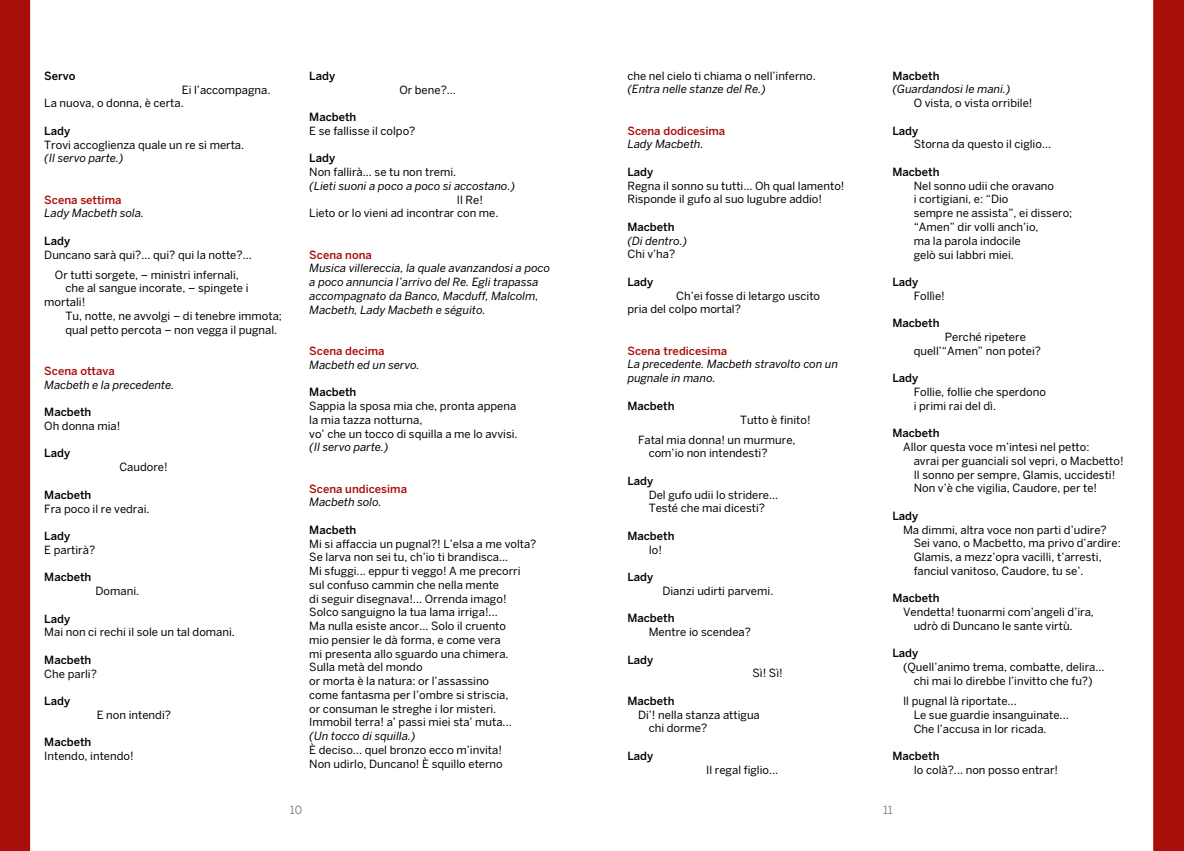
<style>
.page{position:relative;width:1184px;height:851px;background:#fff}
.page>*{position:absolute;margin:0;border:0;box-sizing:border-box;transform-origin:0 0}
.t1{font:11.25px/13.8px "Benton Sans";color:#000}
.t2{font:italic 11.25px/13.8px "Benton Sans";color:#000}
.t3{font:500 11.25px "Benton Sans";color:#000}
.t4{font:500 11.25px "Benton Sans";color:#a90f09}
.t5{font:11.25px "Benton Sans";color:#878787}
</style>
<div class="page">
<svg style="left:1153px;top:0;width:30px;height:850px"></svg>
<div style="left:0;top:0;width:30px;height:850px;background:#a90f09"></div>
<p class="t3" style="left:44px;top:69px;width:33px">Servo</p>
<p class="t1" style="left:44px;top:82px;width:228px;text-indent:137px">Ei l’accompagna.<br>La nuova, o donna, è certa.</p>
<p class="t3" style="left:44px;top:124px;width:27px">Lady</p>
<p class="t1" style="left:44px;top:137px;width:201px">Trovi accoglienza quale un re si merta.</p>
<p class="t2" style="left:44px;top:151px;width:81px">(Il servo parte.)</p>
<p class="t4" style="left:44px;top:193px;width:79px">Scena settima</p>
<p class="t2" style="left:44px;top:206px;width:101px">Lady Macbeth sola.</p>
<p class="t3" style="left:44px;top:234px;width:27px">Lady</p>
<p class="t1" style="left:44px;top:244px;width:209px;line-height:20px;text-align:center">Duncano sarà qui?... qui? qui la notte?...<br>Or tutti sorgete, – ministri infernali,</p>
<p class="t1" style="left:44px;top:281px;width:206px;text-indent:21px">che al sangue incorate, – spingete i mortali!</p>
<p class="t1" style="left:66px;top:309px;width:218px">Tu, notte, ne avvolgi – di tenebre immota; qual petto percota – non vegga il pugnal.</p>
<p class="t4" style="left:44px;top:364px;width:72px">Scena ottava</p>
<p class="t2" style="left:44px;top:377px;width:131px">Macbeth e la precedente.</p>
<p class="t3" style="left:44px;top:405px;width:49px">Macbeth</p>
<p class="t1" style="left:44px;top:419px;width:78px">Oh donna mia!</p>
<p class="t3" style="left:44px;top:446px;width:27px">Lady</p>
<p class="t1" style="left:119px;top:460px;width:50px">Caudore!</p>
<p class="t3" style="left:44px;top:488px;width:49px">Macbeth</p>
<p class="t1" style="left:44px;top:501px;width:107px">Fra poco il re vedrai.</p>
<p class="t3" style="left:44px;top:529px;width:27px">Lady</p>
<p class="t1" style="left:44px;top:542px;width:52px">E partirà?</p>
<p class="t3" style="left:44px;top:570px;width:49px">Macbeth</p>
<p class="t1" style="left:96px;top:584px;width:45px">Domani.</p>
<p class="t3" style="left:44px;top:611px;width:27px">Lady</p>
<p class="t1" style="left:44px;top:625px;width:192px">Mai non ci rechi il sole un tal domani.</p>
<p class="t3" style="left:44px;top:653px;width:49px">Macbeth</p>
<p class="t1" style="left:44px;top:666px;width:54px">Che parli?</p>
<p class="t3" style="left:44px;top:694px;width:27px">Lady</p>
<p class="t1" style="left:97px;top:707px;width:76px">E non intendi?</p>
<p class="t3" style="left:44px;top:735px;width:49px">Macbeth</p>
<p class="t1" style="left:44px;top:749px;width:91px">Intendo, intendo!</p>
<p class="t3" style="left:309px;top:69px;width:27px">Lady</p>
<p class="t1" style="left:399px;top:82px;width:58px">Or bene?...</p>
<p class="t3" style="left:309px;top:110px;width:49px">Macbeth</p>
<p class="t1" style="left:309px;top:124px;width:108px">E se fallisse il colpo?</p>
<p class="t3" style="left:309px;top:151px;width:27px">Lady</p>
<p class="t1" style="left:309px;top:165px;width:148px">Non fallirà... se tu non tremi.</p>
<p class="t2" style="left:309px;top:179px;width:207px">(Lieti suoni a poco a poco si accostano.)</p>
<p class="t1" style="left:309px;top:192px;width:191px;text-indent:147px">Il Re!<br>Lieto or lo vieni ad incontrar con me.</p>
<p class="t4" style="left:309px;top:248px;width:64px">Scena nona</p>
<p class="t2" style="left:309px;top:261px;width:242px">Musica villereccia, la quale avanzandosi a poco a poco annuncia l’arrivo del Re. Egli trapassa accompagnato da Banco, Macduff, Malcolm, Macbeth, Lady Macbeth e séguito.</p>
<p class="t4" style="left:309px;top:344px;width:77px">Scena decima</p>
<p class="t2" style="left:309px;top:357px;width:112px">Macbeth ed un servo.</p>
<p class="t3" style="left:309px;top:385px;width:49px">Macbeth</p>
<p class="t1" style="left:309px;top:399px;width:210px">Sappia la sposa mia che, pronta appena la mia tazza notturna,<br>vo’ che un tocco di squilla a me lo avvisi.</p>
<p class="t2" style="left:309px;top:440px;width:81px">(Il servo parte.)</p>
<p class="t4" style="left:309px;top:481px;width:99px">Scena undicesima</p>
<p class="t2" style="left:309px;top:495px;width:74px">Macbeth solo.</p>
<p class="t3" style="left:309px;top:523px;width:49px">Macbeth</p>
<p class="t1" style="left:309px;top:536px;width:229px">Mi si affaccia un pugnal?! L’elsa a me volta?<br>Se larva non sei tu, ch’io ti brandisca...<br>Mi sfuggi... eppur ti veggo! A me precorri sul confuso cammin che nella mente<br>di seguir disegnava!... Orrenda imago!<br>Solco sanguigno la tua lama irriga!...<br>Ma nulla esiste ancor... Solo il cruento<br>mio pensier le dà forma, e come vera<br>mi presenta allo sguardo una chimera.<br>Sulla metà del mondo<br>or morta è la natura: or l’assassino<br>come fantasma per l’ombre si striscia,<br>or consuman le streghe i lor misteri.<br>Immobil terra! a’ passi miei sta’ muta...</p>
<p class="t2" style="left:309px;top:729px;width:108px">(Un tocco di squilla.)</p>
<p class="t1" style="left:309px;top:742px;width:195px">È deciso... quel bronzo ecco m’invita!<br>Non udirlo, Duncano! È squillo eterno</p>
<p class="t1" style="left:627px;top:68px;width:190px">che nel cielo ti chiama o nell’inferno.</p>
<p class="t2" style="left:627px;top:82px;width:140px">(Entra nelle stanze del Re.)</p>
<p class="t4" style="left:627px;top:124px;width:99px">Scena dodicesima</p>
<p class="t2" style="left:627px;top:137px;width:77px">Lady Macbeth.</p>
<p class="t3" style="left:627px;top:165px;width:27px">Lady</p>
<p class="t1" style="left:627px;top:178px;width:218px">Regna il sonno su tutti... Oh qual lamento!<br>Risponde il gufo al suo lugubre addio!</p>
<p class="t3" style="left:627px;top:220px;width:49px">Macbeth</p>
<p class="t2" style="left:627px;top:233px;width:61px">(Di dentro.)</p>
<p class="t1" style="left:627px;top:247px;width:49px">Chi v’ha?</p>
<p class="t3" style="left:627px;top:275px;width:27px">Lady</p>
<p class="t1" style="left:627px;top:288px;width:194px;text-indent:49px">Ch’ei fosse di letargo uscito pria del colpo mortal?</p>
<p class="t4" style="left:627px;top:344px;width:101px">Scena tredicesima</p>
<p class="t2" style="left:627px;top:357px;width:212px">La precedente. Macbeth stravolto con un pugnale in mano.</p>
<p class="t3" style="left:627px;top:399px;width:49px">Macbeth</p>
<p class="t1" style="left:638px;top:409px;width:174px;line-height:20px;text-indent:102px">Tutto è finito!<br>Fatal mia donna! un murmure,</p>
<p class="t1" style="left:648px;top:446px;width:120px">com’io non intendesti?</p>
<p class="t3" style="left:627px;top:474px;width:27px">Lady</p>
<p class="t1" style="left:648px;top:487px;width:131px">Del gufo udii lo stridere...<br>Testé che mai dicesti?</p>
<p class="t3" style="left:627px;top:529px;width:49px">Macbeth</p>
<p class="t1" style="left:648px;top:542px;width:15px">Io!</p>
<p class="t3" style="left:627px;top:570px;width:27px">Lady</p>
<p class="t1" style="left:662px;top:583px;width:112px">Dianzi udirti parvemi.</p>
<p class="t3" style="left:627px;top:611px;width:49px">Macbeth</p>
<p class="t1" style="left:648px;top:625px;width:104px">Mentre io scendea?</p>
<p class="t3" style="left:627px;top:652px;width:27px">Lady</p>
<p class="t1" style="left:752px;top:666px;width:32px">Sì! Sì!</p>
<p class="t3" style="left:627px;top:694px;width:49px">Macbeth</p>
<p class="t1" style="left:648px;top:707px;width:113px;text-indent:-11px">Di’! nella stanza attigua chi dorme?</p>
<p class="t3" style="left:627px;top:749px;width:27px">Lady</p>
<p class="t1" style="left:706px;top:762px;width:74px">Il regal figlio...</p>
<p class="t3" style="left:892px;top:69px;width:49px">Macbeth</p>
<p class="t2" style="left:892px;top:82px;width:119px">(Guardandosi le mani.)</p>
<p class="t1" style="left:913px;top:96px;width:120px">O vista, o vista orribile!</p>
<p class="t3" style="left:892px;top:124px;width:27px">Lady</p>
<p class="t1" style="left:913px;top:137px;width:139px">Storna da questo il ciglio...</p>
<p class="t3" style="left:892px;top:165px;width:49px">Macbeth</p>
<p class="t1" style="left:913px;top:178px;width:160px">Nel sonno udii che oravano<br>i cortigiani, e: “Dio<br>sempre ne assista”, ei dissero; “Amen” dir volli anch’io,<br>ma la parola indocile<br>gelò sui labbri miei.</p>
<p class="t3" style="left:892px;top:275px;width:27px">Lady</p>
<p class="t1" style="left:913px;top:288px;width:33px">Follìe!</p>
<p class="t3" style="left:892px;top:316px;width:49px">Macbeth</p>
<p class="t1" style="left:913px;top:330px;width:129px;text-indent:31px">Perché ripetere quell’“Amen” non potei?</p>
<p class="t3" style="left:892px;top:371px;width:27px">Lady</p>
<p class="t1" style="left:913px;top:385px;width:134px">Follie, follie che sperdono i primi rai del dì.</p>
<p class="t3" style="left:892px;top:426px;width:49px">Macbeth</p>
<p class="t1" style="left:913px;top:440px;width:211px;text-indent:-11px">Allor questa voce m’intesi nel petto:<br>avrai per guanciali sol vepri, o Macbetto!<br>Il sonno per sempre, Glamis, uccidesti!<br>Non v’è che vigilia, Caudore, per te!</p>
<p class="t3" style="left:892px;top:509px;width:27px">Lady</p>
<p class="t1" style="left:913px;top:522px;width:208px;text-indent:-11px">Ma dimmi, altra voce non parti d’udire?<br>Sei vano, o Macbetto, ma privo d’ardire:<br>Glamis, a mezz’opra vacilli, t’arresti, fanciul vanitoso, Caudore, tu se’.</p>
<p class="t3" style="left:892px;top:591px;width:49px">Macbeth</p>
<p class="t1" style="left:913px;top:605px;width:182px;text-indent:-11px">Vendetta! tuonarmi com’angeli d’ira, udrò di Duncano le sante virtù.</p>
<p class="t3" style="left:892px;top:646px;width:27px">Lady</p>
<p class="t1" style="left:903px;top:660px;width:203px;text-align:center">(Quell’animo trema, combatte, delira... chi mai lo direbbe l’invitto che fu?)</p>
<p class="t1" style="left:913px;top:693px;width:157px;text-indent:-11px">Il pugnal là riportate...<br>Le sue guardie insanguinate...<br>Che l’accusa in lor ricada.</p>
<p class="t3" style="left:892px;top:749px;width:49px">Macbeth</p>
<p class="t1" style="left:913px;top:762px;width:146px">Io colà?... non posso entrar!</p>
<p class="t5" style="left:290px;top:803px;width:14px">10</p>
<p class="t5" style="left:883px;top:803px;width:11px">11</p>
</div>
